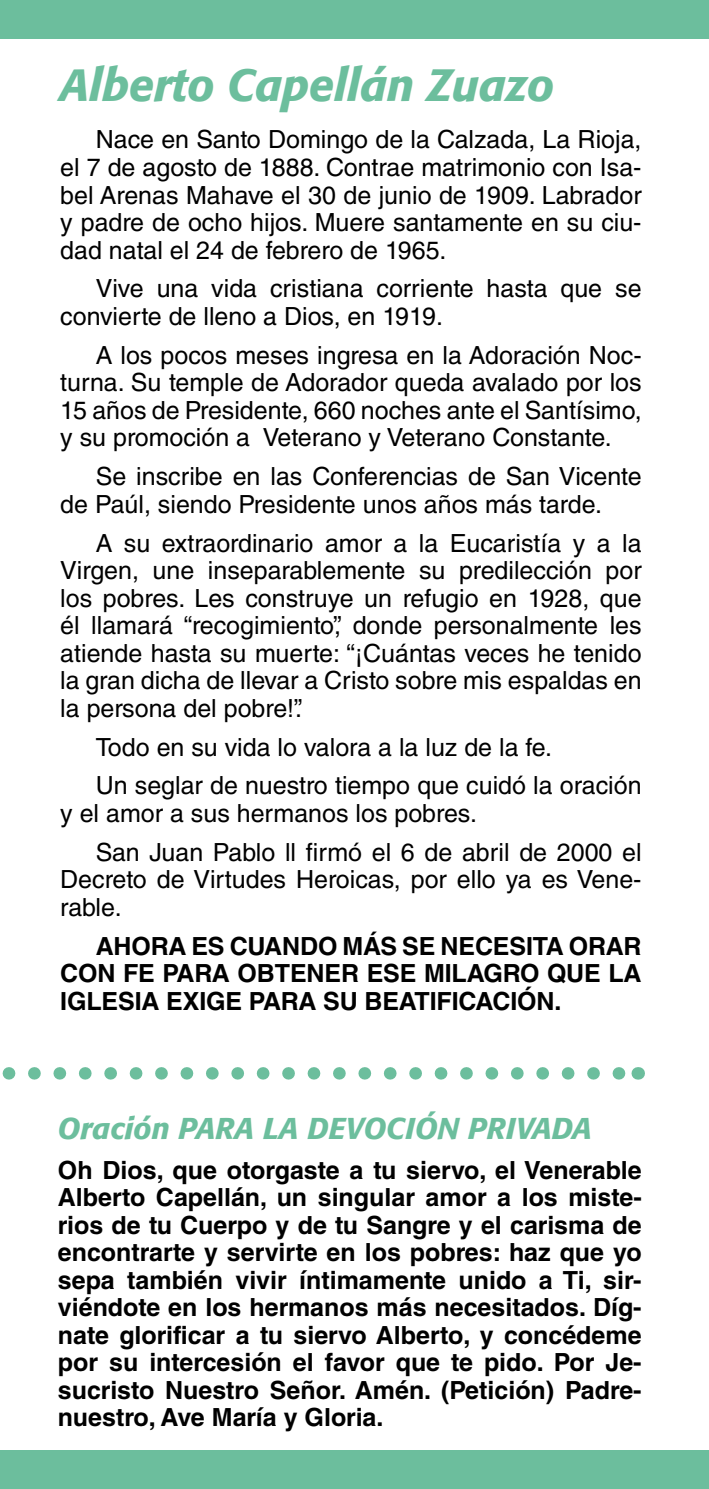
<style>
.page{position:relative;width:709px;height:1489px;background:#fff}
.page>*{position:absolute;margin:0;border:0;box-sizing:border-box;transform-origin:0 0}
.t1{font:italic 500 45px "Formata";letter-spacing:-.005em;color:#6cbe9d}
.t2{font:italic 500 30px "Formata";color:#6cbe9d}
.t3{font:25px/27.5px "Helvetica LT Std";color:#000}
.t4{font:700 25px/27.5px "Helvetica LT Std";letter-spacing:-.005em;color:#000;text-align:justify}
</style>
<div class="page">
<div style="left:0;top:0;width:709px;height:39px;background:#6cbe9d"></div>
<div style="left:0;top:1449px;width:709px;height:39px;background:#6cbe9d"></div>
<svg style="left:2px;top:1067px;width:623px;height:12px"></svg>
<svg style="left:637px;top:1067px;width:1px;height:12px"></svg>
<h1 class="t1" style="left:60px;top:57px;width:495px">Alberto Capellán Zuazo</h1>
<p class="t3" style="left:60px;top:126px;width:583px;text-align:justify;text-indent:35px">Nace en Santo Domingo de la Calzada, La Rioja, el 7 de agosto de 1888. Contrae matrimonio con Isa&shy;bel Arenas Mahave el 30 de junio de 1909. Labrador y padre de ocho hijos. Muere santamente en su ciu&shy;dad natal el 24 de febrero de 1965.</p>
<p class="t3" style="left:60px;top:275px;width:583px;text-indent:35px">Vive una vida cristiana corriente hasta que se convierte de lleno a Dios, en 1919.</p>
<p class="t3" style="left:60px;top:341px;width:583px;text-align:justify;text-indent:35px">A los pocos meses ingresa en la Adoración Noc&shy;turna. Su temple de Adorador queda avalado por los 15 años de Presidente, 660 noches ante el Santísimo, y su promoción a Veterano y Veterano Constante.</p>
<p class="t3" style="left:60px;top:462px;width:583px;text-indent:35px">Se inscribe en las Conferencias de San Vicente de Paúl, siendo Presidente unos años más tarde.</p>
<p class="t3" style="left:60px;top:529px;width:583px;text-align:justify;text-indent:35px">A su extraordinario amor a la Eucaristía y a la Virgen, une inseparablemente su predilección por los pobres. Les construye un refugio en 1928, que él llamará “recogimiento”, donde personalmente les atiende hasta su muerte: “¡Cuántas veces he tenido la gran dicha de llevar a Cristo sobre mis espaldas en la persona del pobre!”.</p>
<p class="t3" style="left:96px;top:727px;width:547px;line-height:38.8px">Todo en su vida lo valora a la luz de la fe.<br>Un seglar de nuestro tiempo que cuidó la oración</p>
<p class="t3" style="left:96px;top:793px;width:547px;line-height:38.8px;text-indent:-35px">y el amor a sus hermanos los pobres.<br>San Juan Pablo ll firmó el 6 de abril de 2000 el</p>
<p class="t3" style="left:60px;top:865px;width:583px">Decreto de Virtudes Heroicas, por ello ya es Vene&shy;rable.</p>
<p class="t4" style="left:60px;top:931px;width:583px;text-indent:35px">AHORA ES CUANDO MÁS SE NECESITA ORAR CON FE PARA OBTENER ESE MILAGRO QUE LA IGLESIA EXIGE PARA SU BEATIFICACIÓN.</p>
<p class="t2" style="left:58px;top:1109px;width:535px">Oración PARA LA DEVOCIÓN PRIVADA</p>
<p class="t4" style="left:58px;top:1155px;width:585px">Oh Dios, que otorgaste a tu siervo, el Venerable Alberto Capellán, un singular amor a los miste&shy;rios de tu Cuerpo y de tu Sangre y el carisma de encontrarte y servirte en los pobres: haz que yo sepa también vivir íntimamente unido a Ti, sir&shy;viéndote en los hermanos más necesitados. Díg&shy;nate glorificar a tu siervo Alberto, y concédeme por su intercesión el favor que te pido. Por Je&shy;sucristo Nuestro Señor. Amén. (Petición) Padre&shy;nuestro, Ave María y Gloria.</p>
</div>
